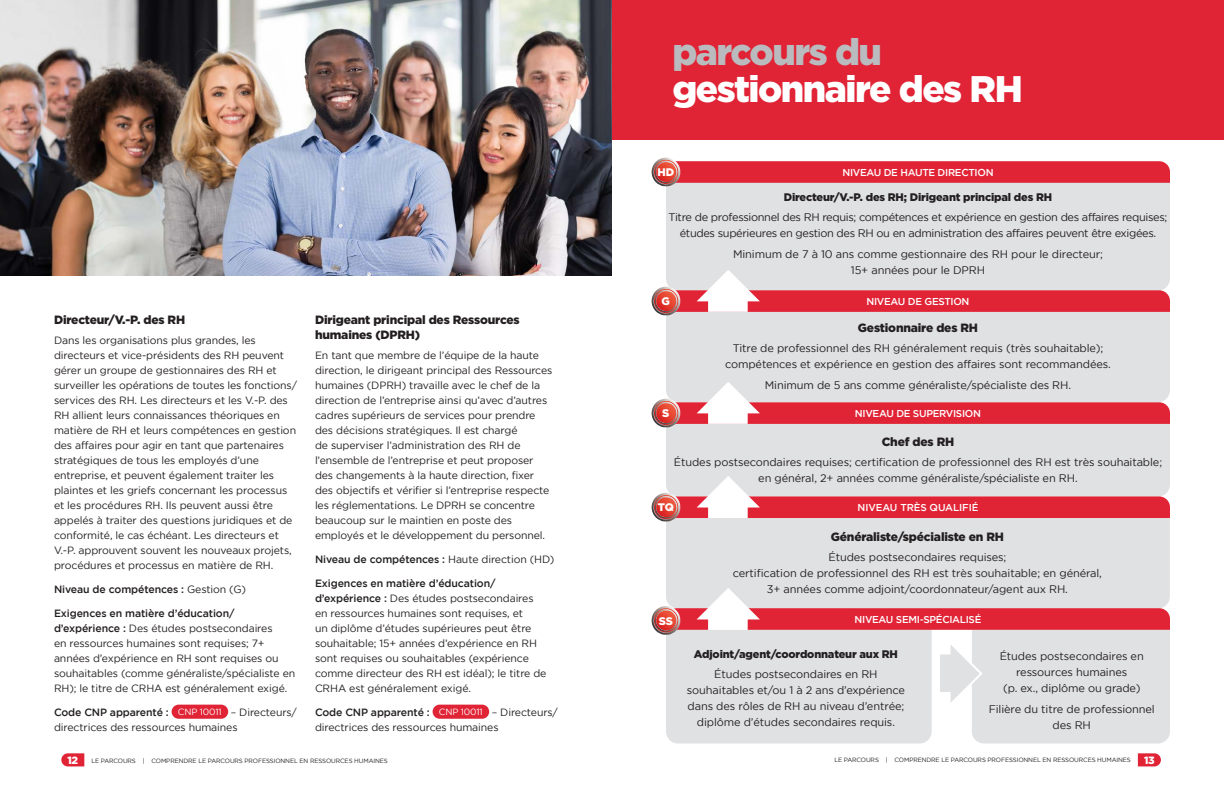
<style>
.page{position:relative;width:1224px;height:792px;background:#fff}
.page>*{position:absolute;margin:0;border:0;box-sizing:border-box;transform-origin:0 0}
.t1{font:900 37px/37px "Gotham";letter-spacing:-.04em;color:#fff}
.t2{font:900 12px/15px "Gotham";letter-spacing:-.015em;color:#231f20}
.t3{font:11px/16px "Gotham";letter-spacing:-.01em;color:#231f20;text-align:center}
.t4{font:11px/16px "Gotham";letter-spacing:-.03em;color:#231f20;text-align:center}
.t5{font:900 11px "Gotham";letter-spacing:-.015em;color:#231f20}
.t6{font:900 11px "Gotham";color:#fff}
.t7{font:10.5px/15px "Gotham";letter-spacing:-.01em;color:#231f20}
.t8{font:500 10.5px "Gotham";letter-spacing:-.01em;color:#231f20}
.t9{font:900 10.5px "Gotham";color:#fff}
.Headline{font:500 10px "Gotham";letter-spacing:-.03em;color:#fff}
.Headline-2{font:500 10px "Gotham";letter-spacing:-.01em;color:#fff}
.t10{font:9px "Gotham";letter-spacing:-.015em;color:#fff}
.t11{font:6.2px "Gotham";letter-spacing:-.015em;color:#231f20}
.s1{color:#babbbe}
.s2{font-weight:400}
.s3{font-weight:500}
</style>
<div class="page">
<div style="left:612px;top:0;width:612px;height:140px;background:#e02436"></div>
<div style="left:666px;top:186px;width:504px;height:84px;background:#e0e1e3"></div>
<div style="left:666px;top:315px;width:504px;height:67px;background:#e0e1e3"></div>
<div style="left:666px;top:427px;width:504px;height:49px;background:#e0e1e3"></div>
<div style="left:666px;top:521px;width:504px;height:67px;background:#e0e1e3"></div>
<svg style="left:651px;top:588px;width:519px;height:155px;background:#e2cccf"></svg>
<svg style="left:651px;top:476px;width:519px;height:45px;background:#e1929a"></svg>
<svg style="left:651px;top:382px;width:519px;height:45px;background:#e1929a"></svg>
<svg style="left:651px;top:270px;width:519px;height:45px;background:#e1929a"></svg>
<svg style="left:651px;top:158px;width:519px;height:28px;background:#e25562"></svg>
<div style="left:172px;top:705px;width:56px;height:14px;background:#e02436;border-radius:7px"></div>
<div style="left:433px;top:705px;width:56px;height:14px;background:#e02436;border-radius:7px"></div>
<img style="left:0;top:0;width:612px;height:275px">
<svg style="left:1138px;top:753px;width:23px;height:13px"></svg>
<svg style="left:61px;top:753px;width:23px;height:13px"></svg>
<p class="t1" style="left:672px;top:33px;width:352px"><span class="s1">parcours du </span>gestionnaire des RH</p>
<p class="t6" style="left:658px;top:166px;width:18px">HD</p>
<p class="Headline" style="left:842px;top:167px;width:153px">NIVEAU DE HAUTE DIRECTION</p>
<p class="t5" style="left:784px;top:190px;width:270px">Directeur/V.-P. des RH; Dirigeant principal des RH</p>
<p class="t4" style="left:669px;top:209px;width:500px">Titre de professionnel des RH requis; compétences et expérience en gestion des affaires requises; études supérieures en gestion des RH ou en administration des affaires peuvent être exigées.</p>
<p class="t3" style="left:733px;top:246px;width:371px">Minimum de 7 à 10 ans comme gestionnaire des RH pour le directeur;<br>15+ années pour le DPRH</p>
<p class="t2" style="left:54px;top:312px;width:133px">Directeur/V.-P. des RH</p>
<p class="t7" style="left:54px;top:332px;width:245px">Dans les organisations plus grandes, les directeurs et vice-présidents des RH peuvent gérer un groupe de gestionnaires des RH et surveiller les opérations de toutes les fonctions/ services des RH. Les directeurs et les V.-P. des RH allient leurs connaissances théoriques en matière de RH et leurs compétences en gestion des affaires pour agir en tant que partenaires stratégiques de tous les employés d’une entreprise, et peuvent également traiter les plaintes et les griefs concernant les processus et les procédures RH. Ils peuvent aussi être appelés à traiter des questions juridiques et de conformité, le cas échéant. Les directeurs et V.-P. approuvent souvent les nouveaux projets, procédures et processus en matière de RH.</p>
<p class="t8" style="left:54px;top:583px;width:194px">Niveau de compétences : <span class="s2">Gestion (G)</span></p>
<p class="t7" style="left:54px;top:605px;width:243px"><span class="s3">Exigences en matière d’éducation/ d’expérience :</span> Des études postsecondaires<br>en ressources humaines sont requises; 7+ années d’expérience en RH sont requises ou souhaitables (comme généraliste/spécialiste en RH); le titre de CRHA est généralement exigé.</p>
<p class="t8" style="left:54px;top:706px;width:116px">Code CNP apparenté :</p>
<p class="t10" style="left:178px;top:707px;width:45px">CNP 10011</p>
<p class="t7" style="left:54px;top:704px;width:244px;text-indent:177px">– Directeurs/ directrices des ressources humaines</p>
<p class="t2" style="left:315px;top:312px;width:206px">Dirigeant principal des Ressources humaines (DPRH)</p>
<p class="t7" style="left:315px;top:347px;width:239px">En tant que membre de l’équipe de la haute direction, le dirigeant principal des Ressources humaines (DPRH) travaille avec le chef de la direction de l’entreprise ainsi qu’avec d’autres cadres supérieurs de services pour prendre des décisions stratégiques. Il est chargé<br>de superviser l’administration des RH de l’ensemble de l’entreprise et peut proposer des changements à la haute direction, fixer des objectifs et vérifier si l’entreprise respecte les réglementations. Le DPRH se concentre beaucoup sur le maintien en poste des employés et le développement du personnel.</p>
<p class="t8" style="left:315px;top:553px;width:241px">Niveau de compétences : <span class="s2">Haute direction (HD)</span></p>
<p class="t7" style="left:315px;top:575px;width:233px"><span class="s3">Exigences en matière d’éducation/ d’expérience :</span> Des études postsecondaires en ressources humaines sont requises, et<br>un diplôme d’études supérieures peut être souhaitable; 15+ années d’expérience en RH sont requises ou souhaitables (expérience comme directeur des RH est idéal); le titre de CRHA est généralement exigé.</p>
<p class="t8" style="left:315px;top:706px;width:116px">Code CNP apparenté :</p>
<p class="t10" style="left:439px;top:707px;width:45px">CNP 10011</p>
<p class="t7" style="left:315px;top:704px;width:244px;text-indent:177px">– Directeurs/ directrices des ressources humaines</p>
<p class="t6" style="left:662px;top:295px;width:10px">G</p>
<p class="t6" style="left:662px;top:407px;width:9px">S</p>
<p class="Headline" style="left:866px;top:296px;width:105px">NIVEAU DE GESTION</p>
<p class="t2" style="left:858px;top:320px;width:122px">Gestionnaire des RH</p>
<p class="t3" style="left:725px;top:340px;width:387px">Titre de professionnel des RH généralement requis (très souhaitable); compétences et expérience en gestion des affaires sont recommandées.</p>
<p class="t3" style="left:765px;top:377px;width:308px">Minimum de 5 ans comme généraliste/spécialiste des RH.</p>
<p class="Headline" style="left:855px;top:408px;width:128px">NIVEAU DE SUPERVISION</p>
<p class="t2" style="left:882px;top:434px;width:74px">Chef des RH</p>
<p class="t3" style="left:674px;top:454px;width:490px">Études postsecondaires requises; certification de professionnel des RH est très souhaitable; en général, 2+ années comme généraliste/spécialiste en RH.</p>
<p class="t6" style="left:658px;top:501px;width:17px">TQ</p>
<p class="Headline-2" style="left:858px;top:502px;width:122px">NIVEAU TRÈS QUALIFIÉ</p>
<p class="t2" style="left:831px;top:529px;width:175px">Généraliste/spécialiste en RH</p>
<p class="t3" style="left:733px;top:549px;width:371px">Études postsecondaires requises;<br>certification de professionnel des RH est très souhaitable; en général,<br>3+ années comme adjoint/coordonnateur/agent aux RH.</p>
<p class="t6" style="left:659px;top:614px;width:16px">SS</p>
<p class="Headline" style="left:855px;top:614px;width:128px">NIVEAU SEMI-SPÉCIALISÉ</p>
<p class="t5" style="left:694px;top:647px;width:206px">Adjoint/agent/coordonnateur aux RH</p>
<p class="t3" style="left:687px;top:666px;width:219px">Études postsecondaires en RH souhaitables et/ou 1 à 2 ans d’expérience dans des rôles de RH au niveau d’entrée; diplôme d’études secondaires requis.</p>
<p class="t3" style="left:1000px;top:648px;width:146px">Études postsecondaires en ressources humaines<br>(p. ex., diplôme ou grade)</p>
<p class="t3" style="left:989px;top:701px;width:168px">Filière du titre de professionnel des RH</p>
<p class="t9" style="left:68px;top:754px;width:12px">12</p>
<p class="t11" style="left:91px;top:757px;width:298px">LE PARCOURS | COMPRENDRE LE PARCOURS PROFESSIONNEL EN RESSOURCES HUMAINES</p>
<p class="t11" style="left:834px;top:756px;width:298px">LE PARCOURS | COMPRENDRE LE PARCOURS PROFESSIONNEL EN RESSOURCES HUMAINES</p>
<p class="t9" style="left:1144px;top:754px;width:12px">13</p>
</div>
